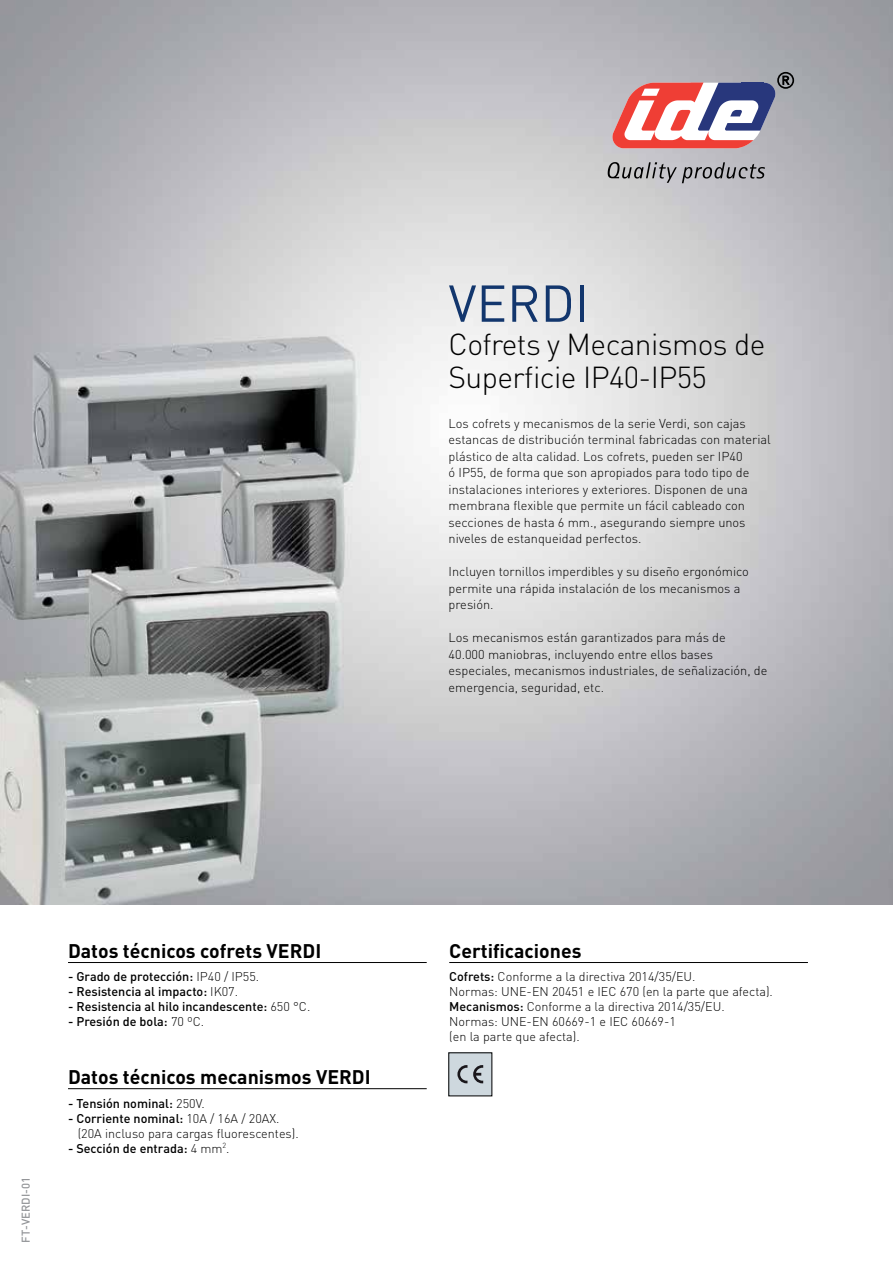
<style>
.page{position:relative;width:893px;height:1263px;background:#fff}
.page>*{position:absolute;margin:0;border:0;box-sizing:border-box;transform-origin:0 0}
.t1{font:51px "DIN Pro";color:#12366d}
.t2{font:300 30px/33px "DIN Pro";letter-spacing:-.02em;color:#000}
.t3{font:700 19.5px "DIN Pro";color:#000}
.t4{font:300 12.75px/16.5px "DIN Pro";color:#000}
.t5{font:300 12.6px/15px "DIN Pro";color:#000}
.t6{font:500 12.6px "DIN Pro";color:#000}
.t7{font:500 11.25px "DIN Pro";color:#939598}
.s1{font-weight:300}
.s2{font-weight:500}
</style>
<div class="page">
<hr style="left:68px;top:962px;width:359px;height:1px;background:#000">
<hr style="left:68px;top:1088px;width:359px;height:1px;background:#000">
<hr style="left:449px;top:962px;width:359px;height:1px;background:#000">
<div style="left:449px;top:1053px;width:43px;height:43px;background:#ced8de"></div>
<svg style="left:457px;top:1065px;width:10px;height:18px"></svg>
<svg style="left:473px;top:1065px;width:10px;height:18px"></svg>
<img style="left:0;top:0;width:893px;height:904px">
<svg style="left:612px;top:83px;width:163px;height:65px"></svg>
<svg style="left:608px;top:162px;width:157px;height:21px;background:#9f9ea2"></svg>
<svg style="left:782px;top:75px;width:8px;height:10px"></svg>
<div style="left:777px;top:72px;width:17px;height:17px;border:2px solid #000;border-radius:50%"></div>
<h1 class="t1" style="left:449px;top:269px;width:142px">VERDI</h1>
<h2 class="t2" style="left:449px;top:326px;width:318px">Cofrets y Mecanismos de<br>Superficie IP40-IP55</h2>
<p class="t4" style="left:449px;top:414px;width:324px">Los cofrets y mecanismos de la serie Verdi, son cajas estancas de distribución terminal fabricadas con material plástico de alta calidad. Los cofrets, pueden ser IP40<br>ó IP55, de forma que son apropiados para todo tipo de instalaciones interiores y exteriores. Disponen de una membrana flexible que permite un fácil cableado con secciones de hasta 6 mm., asegurando siempre unos niveles de estanqueidad perfectos.</p>
<p class="t4" style="left:449px;top:563px;width:302px">Incluyen tornillos imperdibles y su diseño ergonómico permite una rápida instalación de los mecanismos a presión.</p>
<p class="t4" style="left:449px;top:629px;width:320px">Los mecanismos están garantizados para más de<br>40.000 maniobras, incluyendo entre ellos bases especiales, mecanismos industriales, de señalización, de emergencia, seguridad, etc.</p>
<p class="t7" style="left:18px;top:1243px;width:67px;rotate:-90deg">FT-VERDI-01</p>
<h3 class="t3" style="left:68px;top:937px;width:255px">Datos técnicos cofrets VERDI</h3>
<p class="t6" style="left:68px;top:968px;width:193px">- Grado de protección: <span class="s1">IP40 / IP55.</span></p>
<p class="t6" style="left:68px;top:983px;width:172px">- Resistencia al impacto: <span class="s1">IK07.</span></p>
<p class="t6" style="left:68px;top:998px;width:244px">- Resistencia al hilo incandescente: <span class="s1">650 °C.</span></p>
<p class="t6" style="left:68px;top:1013px;width:138px">- Presión de bola: <span class="s1">70 ºC.</span></p>
<h3 class="t3" style="left:68px;top:1064px;width:304px">Datos técnicos mecanismos VERDI</h3>
<p class="t6" style="left:68px;top:1094px;width:138px">- Tensión nominal: <span class="s1">250V.</span></p>
<p class="t5" style="left:78px;top:1110px;width:223px;text-indent:-10px"><span class="s2">- Corriente nominal:</span> 10A / 16A / 20AX. (20A incluso para cargas fluorescentes).</p>
<p class="t6" style="left:68px;top:1139px;width:163px">- Sección de entrada: <span class="s1">4 mm</span><sup>2</sup><span class="s1">.</span></p>
<h3 class="t3" style="left:449px;top:937px;width:134px">Certificaciones</h3>
<p class="t5" style="left:449px;top:969px;width:325px"><span class="s2">Cofrets:</span> Conforme a la directiva 2014/35/EU.<br>Normas: UNE-EN 20451 e IEC 670 (en la parte que afecta).<br><span class="s2">Mecanismos:</span> Conforme a la directiva 2014/35/EU.<br>Normas: UNE-EN 60669-1 e IEC 60669-1<br>(en la parte que afecta).</p>
</div>
